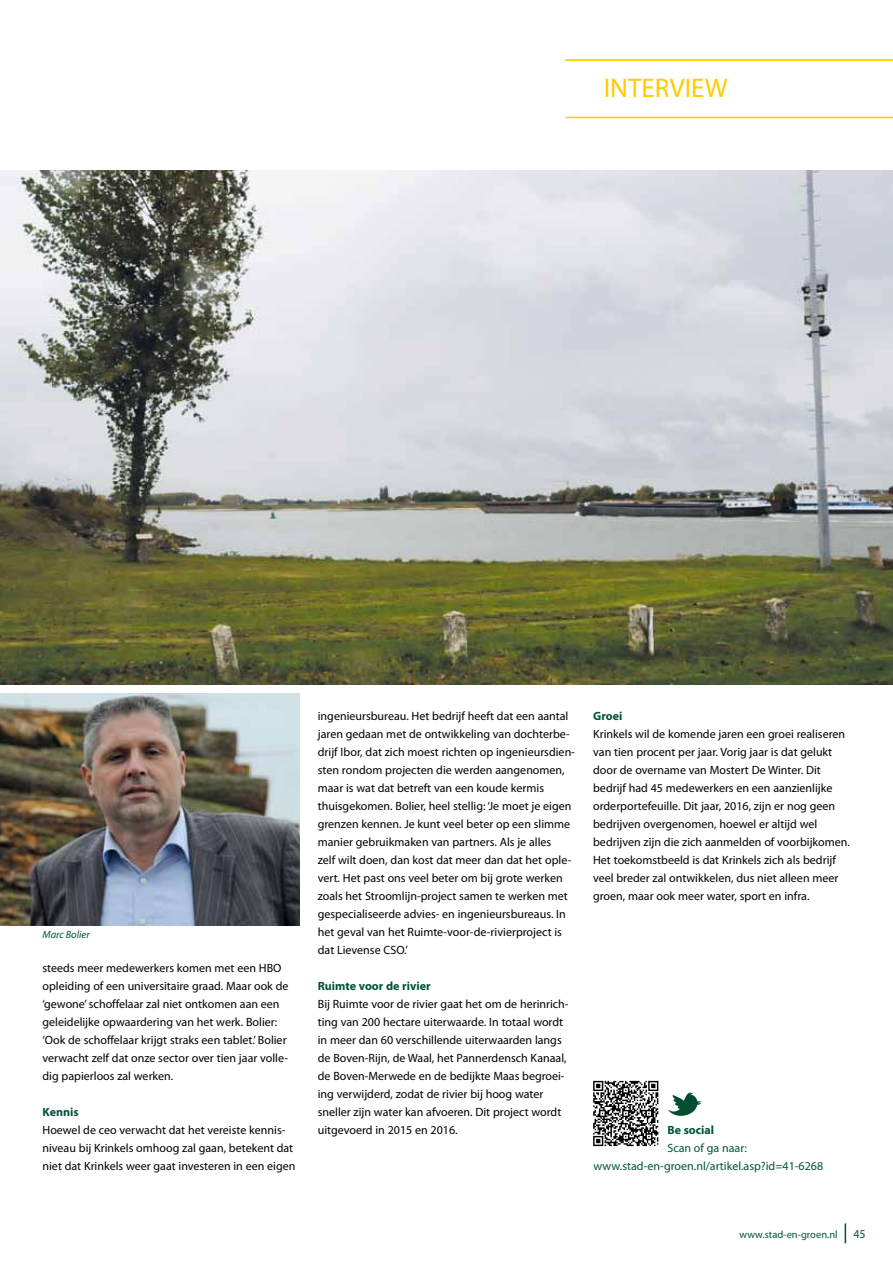
<style>
.page{position:relative;width:893px;height:1263px;background:#fff}
.page>*{position:absolute;margin:0;border:0;box-sizing:border-box;transform-origin:0 0}
.t1{font:27px "Myriad Pro";color:#fc0}
.t2{font:12px/18px "Myriad Pro";color:#000}
.t3{font:12px/18px "Myriad Pro";color:#00533d;text-align:center}
.t4{font:700 12px "Myriad Pro";color:#00533d}
.t5{font:10.5px "Myriad Pro";color:#00533d}
.t6{font:italic 10.5px "Myriad Pro";color:#00533d}
</style>
<div class="page">
<svg style="left:845px;top:1223px;width:1px;height:20px"></svg>
<hr style="left:565px;top:117px;width:328px;height:1px;background:#fc0">
<hr style="left:565px;top:60px;width:328px;height:1px;background:#fc0">
<img style="left:0;top:170px;width:893px;height:514px">
<img style="left:0;top:693px;width:300px;height:232px">
<svg style="left:593px;top:1081px;width:65px;height:65px"></svg>
<svg style="left:667px;top:1092px;width:34px;height:24px"></svg>
<h1 class="t1" style="left:604px;top:71px;width:125px">INTERVIEW</h1>
<p class="t6" style="left:43px;top:928px;width:49px">Marc Bolier</p>
<p class="t2" style="left:43px;top:959px;width:247px">steeds meer medewerkers komen met een HBO opleiding of een universitaire graad. Maar ook de ‘gewone’ schoffelaar zal niet ontkomen aan een geleidelijke opwaardering van het werk. Bolier: ‘Ook de schoffelaar krijgt straks een tablet.’ Bolier verwacht zelf dat onze sector over tien jaar volle&shy;dig papierloos zal werken.</p>
<p class="t4" style="left:43px;top:1104px;width:38px">Kennis</p>
<p class="t2" style="left:43px;top:1121px;width:254px">Hoewel de ceo verwacht dat het vereiste kennis&shy;niveau bij Krinkels omhoog zal gaan, betekent dat niet dat Krinkels weer gaat investeren in een eigen</p>
<p class="t2" style="left:318px;top:707px;width:259px">ingenieursbureau. Het bedrijf heeft dat een aantal jaren gedaan met de ontwikkeling van dochterbe&shy;drijf Ibor, dat zich moest richten op ingenieursdien&shy;sten rondom projecten die werden aangenomen, maar is wat dat betreft van een koude kermis thuisgekomen. Bolier, heel stellig: ‘Je moet je eigen grenzen kennen. Je kunt veel beter op een slimme manier gebruikmaken van partners. Als je alles<br>zelf wilt doen, dan kost dat meer dan dat het ople&shy;vert. Het past ons veel beter om bij grote werken zoals het Stroomlijn-project samen te werken met gespecialiseerde advies- en ingenieursbureaus. In het geval van het Ruimte-voor-de-rivierproject is dat Lievense CSO.’</p>
<p class="t4" style="left:318px;top:978px;width:114px">Ruimte voor de rivier</p>
<p class="t2" style="left:318px;top:995px;width:252px">Bij Ruimte voor de rivier gaat het om de herinrich&shy;ting van 200 hectare uiterwaarde. In totaal wordt in meer dan 60 verschillende uiterwaarden langs de Boven-Rijn, de Waal, het Pannerdensch Kanaal, de Boven-Merwede en de bedijkte Maas begroei&shy;ing verwijderd, zodat de rivier bij hoog water sneller zijn water kan afvoeren. Dit project wordt uitgevoerd in 2015 en 2016.</p>
<p class="t4" style="left:593px;top:708px;width:31px">Groei</p>
<p class="t2" style="left:593px;top:725px;width:258px">Krinkels wil de komende jaren een groei realiseren van tien procent per jaar. Vorig jaar is dat gelukt door de overname van Mostert De Winter. Dit bedrijf had 45 medewerkers en een aanzienlijke orderportefeuille. Dit jaar, 2016, zijn er nog geen bedrijven overgenomen, hoewel er altijd wel bedrijven zijn die zich aanmelden of voorbijkomen.<br>Het toekomstbeeld is dat Krinkels zich als bedrijf veel breder zal ontwikkelen, dus niet alleen meer groen, maar ook meer water, sport en infra.</p>
<p class="t4" style="left:667px;top:1122px;width:48px">Be social</p>
<p class="t3" style="left:594px;top:1139px;width:231px">Scan of ga naar: www.stad-en-groen.nl/artikel.asp?id=41-6268</p>
<p class="t5" style="left:739px;top:1228px;width:100px">www.stad-en-groen.nl</p>
<p class="t3" style="left:853px;top:1224px;width:14px">45</p>
</div>
